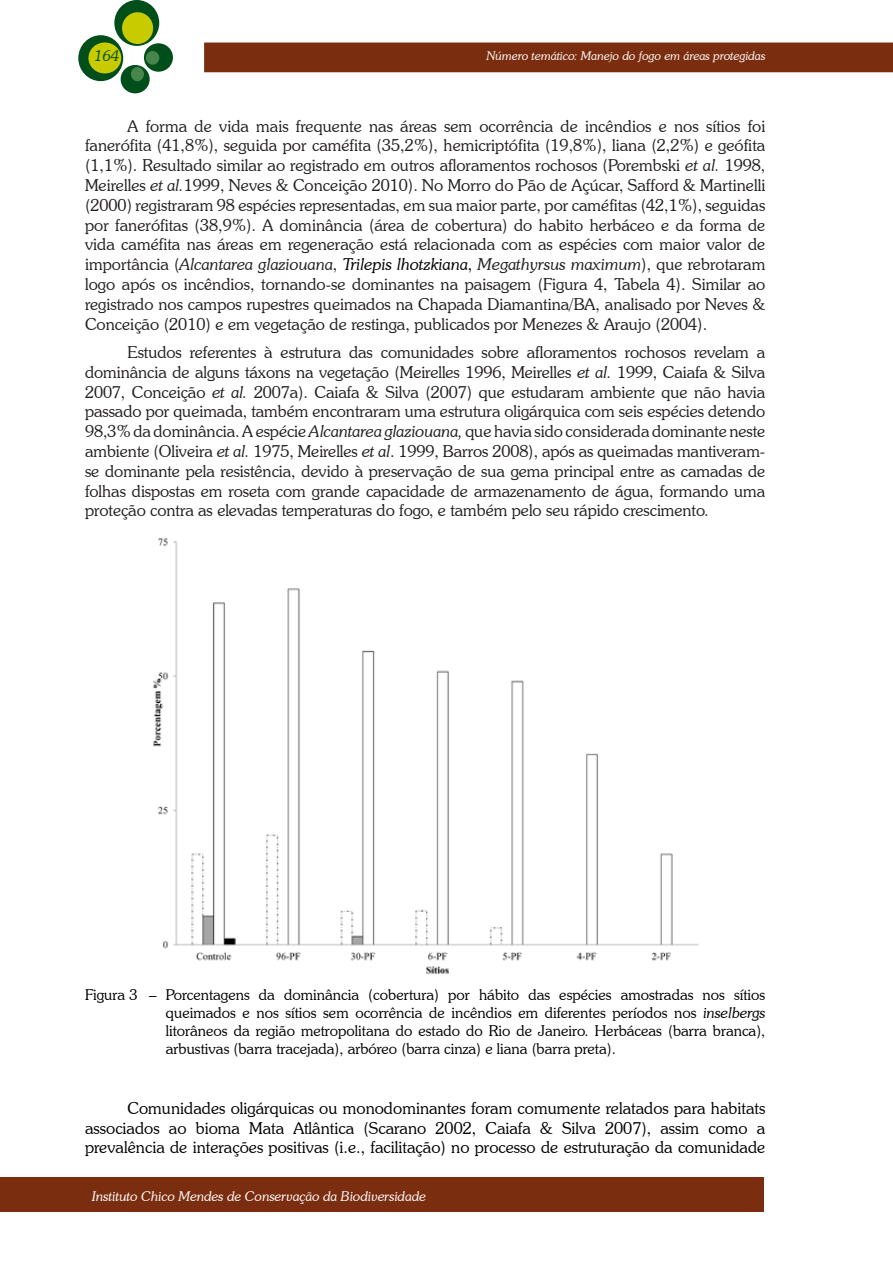
<style>
.page{position:relative;width:893px;height:1263px;background:#fff}
.page>*{position:absolute;margin:0;border:0;box-sizing:border-box;transform-origin:0 0}
.t1{font:300 16.5px/19.8px "Souvenir IT Cby BT";letter-spacing:-.005em;color:#231f20;text-align:justify}
.t2{font:300 16.5px/19.8px "Souvenir IT Cby BT";color:#000;text-align:justify}
.t3{font:300 15px/18px "Souvenir IT Cby BT";color:#000;text-align:justify}
.t4{font:italic 300 15px "Souvenir IT Cby BT";color:#004e1a}
.t5{font:italic 300 13.5px "Souvenir IT Cby BT";color:#fff}
.t6{font:italic 300 12px "Souvenir IT Cby BT";color:#fff}
.s1{font-style:italic}
.s2{font-style:italic;color:#000}
.s3{color:#000}
</style>
<div class="page">
<div style="left:205px;top:43px;width:687px;height:29px;background:#7b2d0f"></div>
<div style="left:114px;top:0;width:45px;height:46px;background:#004e1a;border-radius:50%"></div>
<div style="left:78px;top:35px;width:45px;height:46px;background:#004e1a;border-radius:50%"></div>
<div style="left:144px;top:43px;width:29px;height:29px;background:#004e1a;border-radius:50%"></div>
<div style="left:121px;top:65px;width:29px;height:28px;background:#004e1a;border-radius:50%"></div>
<div style="left:122px;top:12px;width:31px;height:32px;background:#c8cb00;border-radius:50%"></div>
<div style="left:88px;top:42px;width:33px;height:31px;background:#c8cb00;border-radius:50%"></div>
<div style="left:146px;top:51px;width:13px;height:14px;background:#47864a;border-radius:50%"></div>
<div style="left:131px;top:67px;width:13px;height:14px;background:#47864a;border-radius:50%"></div>
<div style="left:0;top:1178px;width:764px;height:34px;background:#7b2d0f"></div>
<img style="left:153px;top:537px;width:546px;height:438px">
<p class="t4" style="left:95px;top:46px;width:26px">164</p>
<p class="t6" style="left:487px;top:49px;width:280px">Número temático: Manejo do fogo em áreas protegidas</p>
<p class="t1" style="left:85px;top:116px;width:682px;text-indent:43px">A forma de vida mais frequente nas áreas sem ocorrência de incêndios e nos sítios foi fanerófita (41,8%), seguida por caméfita (35,2%), hemicriptófita (19,8%), liana (2,2%) e geófita (1,1%). Resultado similar ao registrado em outros afloramentos rochosos (Porembski <span class="s1">et al.</span> 1998, Meirelles <span class="s1">et al.</span>1999, Neves &amp; Conceição 2010). No Morro do Pão de Açúcar, Safford &amp; Martinelli (2000) registraram 98 espécies representadas, em sua maior parte, por caméfitas (42,1%), seguidas por fanerófitas (38,9%). A dominância (área de cobertura) do habito herbáceo e da forma de vida caméfita nas áreas em regeneração está relacionada com as espécies com maior valor de importância (<span class="s1">Alcantarea glaziouana</span>, <span class="s2">Trilepis lhotzkiana</span><span class="s3">,</span> <span class="s1">Megathyrsus maximum</span>), que rebrotaram logo após os incêndios, tornando-se dominantes na paisagem (Figura 4, Tabela 4). Similar ao registrado nos campos rupestres queimados na Chapada Diamantina/BA, analisado por Neves &amp; Conceição (2010) e em vegetação de restinga, publicados por Menezes &amp; Araujo (2004).</p>
<p class="t1" style="left:85px;top:342px;width:682px;text-indent:43px">Estudos referentes à estrutura das comunidades sobre afloramentos rochosos revelam a dominância de alguns táxons na vegetação (Meirelles 1996, Meirelles <span class="s1">et al.</span> 1999, Caiafa &amp; Silva 2007, Conceição <span class="s1">et al.</span> 2007a). Caiafa &amp; Silva (2007) que estudaram ambiente que não havia passado por queimada, também encontraram uma estrutura oligárquica com seis espécies detendo 98,3% da dominância. A espécie <span class="s1">Alcantarea glaziouana,</span> que havia sido considerada dominante neste ambiente (Oliveira <span class="s1">et al.</span> 1975, Meirelles <span class="s1">et al</span>. 1999, Barros 2008), após as queimadas mantiveram&shy;se dominante pela resistência, devido à preservação de sua gema principal entre as camadas de folhas dispostas em roseta com grande capacidade de armazenamento de água, formando uma proteção contra as elevadas temperaturas do fogo, e também pelo seu rápido crescimento.</p>
<p class="t3" style="left:166px;top:985px;width:601px;text-indent:-81px">Figura 3 – Porcentagens da dominância (cobertura) por hábito das espécies amostradas nos sítios queimados e nos sítios sem ocorrência de incêndios em diferentes períodos nos <span class="s1">inselbergs </span>litorâneos da região metropolitana do estado do Rio de Janeiro. Herbáceas (barra branca), arbustivas (barra tracejada), arbóreo (barra cinza) e liana (barra preta).</p>
<p class="t2" style="left:85px;top:1098px;width:682px;text-indent:43px">Comunidades oligárquicas ou monodominantes foram comumente relatados para habitats associados ao bioma Mata Atlântica (Scarano 2002, Caiafa &amp; Silva 2007), assim como a prevalência de interações positivas (i.e., facilitação) no processo de estruturação da comunidade</p>
<p class="t5" style="left:92px;top:1188px;width:335px">Instituto Chico Mendes de Conservação da Biodiversidade</p>
</div>
